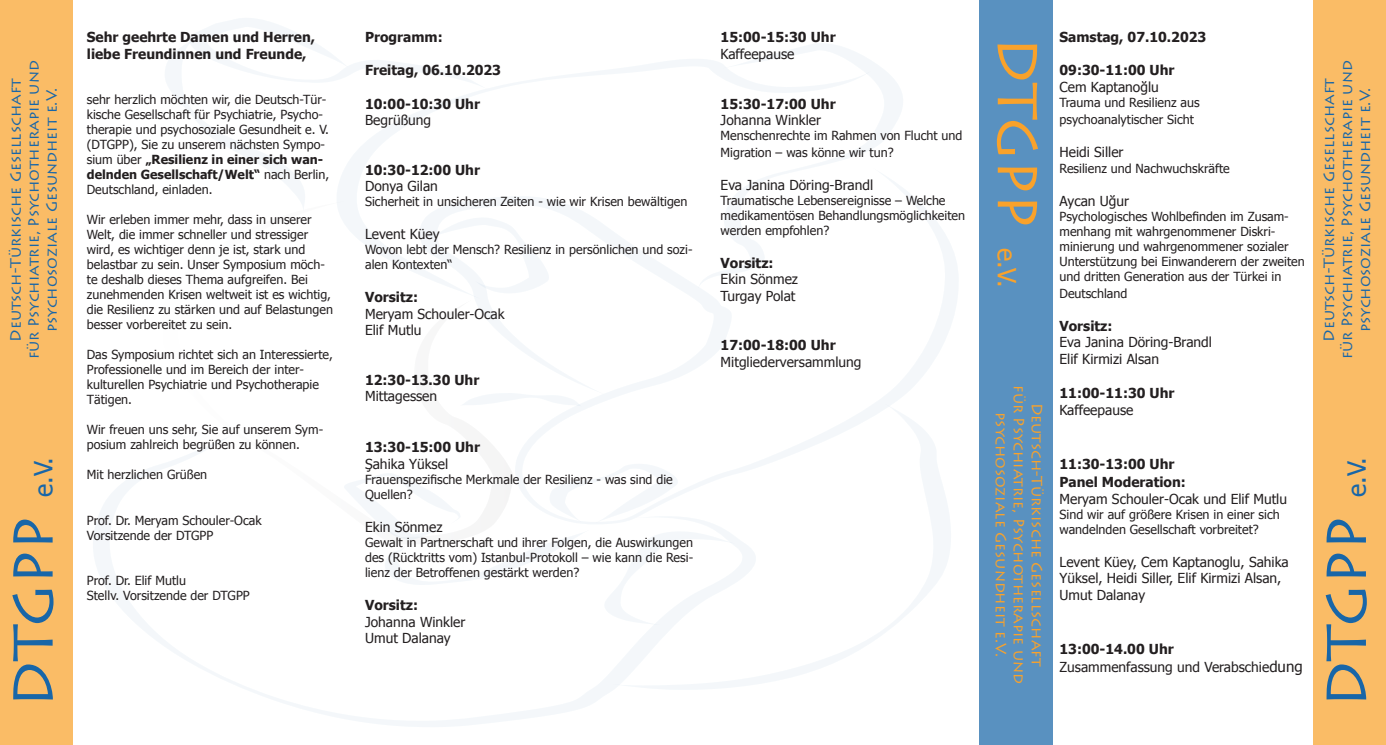
<style>
.page{position:relative;width:1386px;height:745px;background:#fff}
.page>*{position:absolute;margin:0;border:0;box-sizing:border-box;transform-origin:0 0}
.t1{font:56.25px "Lithos Pro";letter-spacing:-.005em;color:#1866a8}
.t2{font:56.25px "Lithos Pro";letter-spacing:-.005em;color:#f9a22b}
.t3{font:25px "Tahoma";color:#1866a8}
.t4{font:25px "Tahoma";color:#f9a22b}
.t5{font:15px "Lithos Pro";color:#1866a8}
.t6{font:15px "Lithos Pro";color:#f9a22b}
.t7{font:13.75px/16.5px "Tahoma";color:#231f20}
.t8{font:700 13.75px/16.5px "Tahoma";color:#231f20}
.t9{font:12.5px/15px "Tahoma";color:#231f20}
.s1{font-weight:700}
.s2{font-size:15px}
</style>
<div class="page">
<div style="left:0;top:0;width:73px;height:744px;background:#fabc66"></div>
<div style="left:1313px;top:0;width:72px;height:744px;background:#fabc66"></div>
<div style="left:979px;top:0;width:73px;height:744px;background:#5991c0"></div>
<svg style="left:514px;top:190px;width:444px;height:243px"></svg>
<svg style="left:763px;top:44px;width:141px;height:245px"></svg>
<svg style="left:488px;top:58px;width:384px;height:241px"></svg>
<svg style="left:165px;top:18px;width:323px;height:183px"></svg>
<svg style="left:301px;top:201px;width:213px;height:143px"></svg>
<svg style="left:463px;top:392px;width:119px;height:14px"></svg>
<svg style="left:93px;top:433px;width:520px;height:293px"></svg>
<svg style="left:344px;top:463px;width:267px;height:161px"></svg>
<svg style="left:611px;top:403px;width:341px;height:286px"></svg>
<p class="t5" style="left:25px;top:359px;width:300px;rotate:-90deg">für Psychiatrie, Psychotherapie und</p>
<p class="t5" style="left:7px;top:341px;width:265px;rotate:-90deg">Deutsch-Türkische Gesellschaft</p>
<p class="t5" style="left:43px;top:332px;width:246px;rotate:-90deg">psychosoziale Gesundheit e.V.</p>
<p class="t3" style="left:27px;top:496px;width:41px;rotate:-90deg">e.V.</p>
<p class="t1" style="left:1px;top:707px;width:193px;rotate:-90deg">DTGPP</p>
<p class="t8" style="left:87px;top:28px;width:230px">Sehr geehrte Damen und Herren, liebe Freundinnen und Freunde,</p>
<p class="t9" style="left:87px;top:91px;width:244px">sehr herzlich möchten wir, die Deutsch-Tür&shy;kische Gesellschaft für Psychiatrie, Psycho&shy;therapie und psychosoziale Gesundheit e. V. (DTGPP), Sie zu unserem nächsten Sympo&shy;sium über <span class="s1">„Resilienz in einer sich wan&shy;delnden Gesellschaft/Welt“</span> nach Berlin, Deutschland, einladen.</p>
<p class="t9" style="left:87px;top:211px;width:248px">Wir erleben immer mehr, dass in unserer Welt, die immer schneller und stressiger wird, es wichtiger denn je ist, stark und belastbar zu sein. Unser Symposium möch&shy;te deshalb dieses Thema aufgreifen. Bei zunehmenden Krisen weltweit ist es wichtig, die Resilienz zu stärken und auf Belastungen besser vorbereitet zu sein.</p>
<p class="t9" style="left:87px;top:346px;width:247px">Das Symposium richtet sich an Interessierte, Professionelle und im Bereich der inter&shy;kulturellen Psychiatrie und Psychotherapie Tätigen.</p>
<p class="t9" style="left:87px;top:421px;width:238px">Wir freuen uns sehr, Sie auf unserem Sym&shy;posium zahlreich begrüßen zu können.</p>
<p class="t9" style="left:87px;top:466px;width:122px">Mit herzlichen Grüßen</p>
<p class="t9" style="left:87px;top:511px;width:176px">Prof. Dr. Meryam Schouler-Ocak</p>
<p class="t9" style="left:87px;top:526px;width:128px">Vorsitzende der DTGPP</p>
<p class="t9" style="left:87px;top:571px;width:101px">Prof. Dr. Elif Mutlu</p>
<p class="t9" style="left:87px;top:586px;width:164px">Stellv. Vorsitzende der DTGPP</p>
<p class="t8" style="left:365px;top:28px;width:79px">Programm:</p>
<p class="t8" style="left:365px;top:61px;width:137px">Freitag, 06.10.2023</p>
<p class="t8" style="left:365px;top:94px;width:116px">10:00-10:30 Uhr</p>
<p class="t7" style="left:365px;top:111px;width:68px">Begrüßung</p>
<p class="t8" style="left:365px;top:160px;width:116px">10:30-12:00 Uhr</p>
<p class="t7" style="left:365px;top:177px;width:74px">Donya Gilan</p>
<p class="t9" style="left:365px;top:193px;width:324px">Sicherheit in unsicheren Zeiten - wie wir Krisen bewältigen</p>
<p class="t7" style="left:365px;top:225px;width:76px">Levent Küey</p>
<p class="t9" style="left:365px;top:241px;width:329px">Wovon lebt der Mensch? Resilienz in persönlichen und sozi&shy;alen Kontexten“</p>
<p class="t8" style="left:365px;top:288px;width:54px">Vorsitz:</p>
<p class="t7" style="left:365px;top:305px;width:141px">Meryam Schouler-Ocak</p>
<p class="t7" style="left:365px;top:321px;width:58px">Elif Mutlu</p>
<p class="t8" style="left:365px;top:370px;width:116px">12:30-13.30 Uhr</p>
<p class="t7" style="left:365px;top:387px;width:74px">Mittagessen</p>
<p class="t8" style="left:365px;top:438px;width:116px">13:30-15:00 Uhr</p>
<p class="t7" style="left:365px;top:455px;width:85px">Şahika Yüksel</p>
<p class="t9" style="left:365px;top:471px;width:309px">Frauenspezifische Merkmale der Resilienz - was sind die<br>Quellen?</p>
<p class="t7" style="left:365px;top:518px;width:79px">Ekin Sönmez</p>
<p class="t9" style="left:365px;top:534px;width:329px;text-align:justify">Gewalt in Partnerschaft und ihrer Folgen, die Auswirkungen des (Rücktritts vom) Istanbul-Protokoll – wie kann die Resi&shy;lienz der Betroffenen gestärkt werden?</p>
<p class="t8" style="left:365px;top:595px;width:54px">Vorsitz:</p>
<p class="t7" style="left:365px;top:612px;width:102px">Johanna Winkler</p>
<p class="t7" style="left:365px;top:629px;width:87px">Umut Dalanay</p>
<p class="t8" style="left:720px;top:28px;width:116px">15:00-15:30 Uhr</p>
<p class="t7" style="left:720px;top:45px;width:75px">Kaffeepause</p>
<p class="t8" style="left:720px;top:94px;width:116px">15:30-17:00 Uhr</p>
<p class="t7" style="left:720px;top:111px;width:102px">Johanna Winkler</p>
<p class="t9" style="left:720px;top:127px;width:243px;line-height:16.5px">Menschenrechte im Rahmen von Flucht und<br>Migration – was könne wir tun?</p>
<p class="t7" style="left:720px;top:176px;width:154px">Eva Janina Döring-Brandl</p>
<p class="t9" style="left:720px;top:192px;width:246px">Traumatische Lebensereignisse – Welche medikamentösen Behandlungsmöglichkeiten werden empfohlen?</p>
<p class="t8" style="left:720px;top:253px;width:54px">Vorsitz:</p>
<p class="t7" style="left:720px;top:270px;width:79px">Ekin Sönmez</p>
<p class="t7" style="left:720px;top:287px;width:76px">Turgay Polat</p>
<p class="t8" style="left:720px;top:336px;width:116px">17:00-18:00 Uhr</p>
<p class="t7" style="left:720px;top:353px;width:142px">Mitgliederversammlung</p>
<p class="t2" style="left:1049px;top:36px;width:193px;rotate:90deg">DTGPP</p>
<p class="t4" style="left:1023px;top:247px;width:41px;rotate:90deg">e.V.</p>
<p class="t6" style="left:1027px;top:385px;width:300px;rotate:90deg">für Psychiatrie, Psychotherapie und</p>
<p class="t6" style="left:1045px;top:402px;width:265px;rotate:90deg">Deutsch-Türkische Gesellschaft</p>
<p class="t6" style="left:1009px;top:412px;width:246px;rotate:90deg">psychosoziale Gesundheit e.V.</p>
<p class="t8" style="left:1059px;top:28px;width:148px">Samstag, 07.10.2023</p>
<p class="t8" style="left:1059px;top:61px;width:116px">09:30-11:00 Uhr</p>
<p class="t7" style="left:1059px;top:78px;width:101px">Cem Kaptanoğlu</p>
<p class="t9" style="left:1059px;top:94px;width:142px">Trauma und Resilienz aus</p>
<p class="t9" style="left:1059px;top:111px;width:136px">psychoanalytischer Sicht</p>
<p class="t7" style="left:1059px;top:143px;width:66px">Heidi Siller</p>
<p class="t9" style="left:1059px;top:160px;width:172px">Resilienz und Nachwuchskräfte</p>
<p class="t7" style="left:1059px;top:192px;width:71px">Aycan Uğur</p>
<p class="t9" style="left:1059px;top:208px;width:247px">Psychologisches Wohlbefinden im Zusam&shy;menhang mit wahrgenommener Diskri&shy;minierung und wahrgenommener sozialer Unterstützung bei Einwanderern der zweiten und dritten Generation aus der Türkei in</p>
<p class="t9" style="left:1059px;top:285px;width:69px">Deutschland</p>
<p class="t8" style="left:1059px;top:316px;width:54px">Vorsitz:</p>
<p class="t7" style="left:1059px;top:333px;width:154px">Eva Janina Döring-Brandl</p>
<p class="t7" style="left:1059px;top:350px;width:101px">Elif Kirmizi Alsan</p>
<p class="t8" style="left:1059px;top:384px;width:116px">11:00-11:30 Uhr</p>
<p class="t7" style="left:1059px;top:401px;width:75px">Kaffeepause</p>
<p class="t8" style="left:1059px;top:454px;width:116px">11:30-13:00 Uhr</p>
<p class="t8" style="left:1059px;top:472px;width:128px">Panel Moderation:</p>
<p class="t7" style="left:1059px;top:489px;width:229px">Meryam Schouler-Ocak und Elif Mutlu</p>
<p class="t9" style="left:1059px;top:505px;width:222px">Sind wir auf größere Krisen in einer sich</p>
<p class="t9" style="left:1059px;top:520px;width:201px">wandelnden Gesellschaft vorbreitet?</p>
<p class="t7" style="left:1059px;top:552px;width:231px">Levent Küey, Cem Kaptanoglu, Sahika</p>
<p class="t7" style="left:1059px;top:569px;width:223px">Yüksel, Heidi Siller, Elif Kirmizi Alsan,<br>Umut Dalanay</p>
<p class="t8" style="left:1059px;top:639px;width:116px">13:00-14.00 Uhr</p>
<p class="t7" style="left:1059px;top:657px;width:245px">Zusammenfassung und Verabschie<span class="s2">dung</span></p>
<p class="t5" style="left:1338px;top:359px;width:300px;rotate:-90deg">für Psychiatrie, Psychotherapie und</p>
<p class="t5" style="left:1320px;top:341px;width:265px;rotate:-90deg">Deutsch-Türkische Gesellschaft</p>
<p class="t5" style="left:1356px;top:332px;width:246px;rotate:-90deg">psychosoziale Gesundheit e.V.</p>
<p class="t3" style="left:1340px;top:496px;width:41px;rotate:-90deg">e.V.</p>
<p class="t1" style="left:1314px;top:707px;width:193px;rotate:-90deg">DTGPP</p>
</div>
